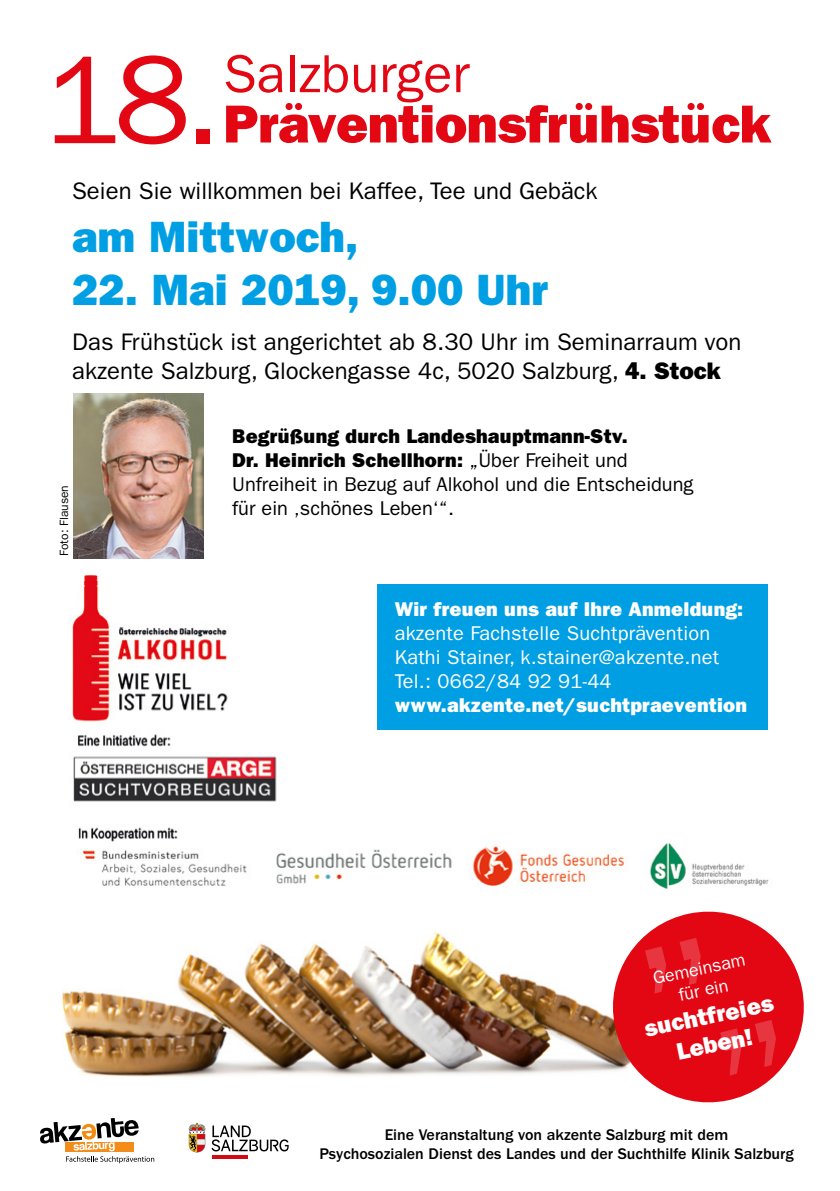
<style>
.page{position:relative;width:840px;height:1191px;background:#fff}
.page>*{position:absolute;margin:0;border:0;box-sizing:border-box;transform-origin:0 0}
.t1{font:126px "ITC Franklin Gothic Std";color:#e30613}
.t2{font:53.8px "ITC Franklin Gothic Std Hvy";letter-spacing:-.01em;color:#e30613}
.t3{font:53.8px "ITC Franklin Gothic Std";color:#e30613}
.t4{font:44px "ITC Franklin Gothic Std Hvy";color:#009fe3}
.t5{font:24px/28.8px "ITC Franklin Gothic Std";color:#000}
.t6{font:24px/28.6px "ITC Franklin Gothic Std Hvy";color:#fff;text-align:center}
.t7{font:20px/24px "ITC Franklin Gothic Std";letter-spacing:.01em;color:#fff}
.t8{font:20px/24px "ITC Franklin Gothic Std Hvy";letter-spacing:.01em;color:#000}
.t9{font:20px/24px "ITC Franklin Gothic Std";color:#000}
.t10{font:20px "ITC Franklin Gothic Std Hvy";letter-spacing:.01em;color:#fff}
.t11{font:18px/21.4px "ITC Franklin Gothic Std";color:#fff;text-align:center}
.t12{font:500 16px/19.2px "ITC Franklin Gothic Std";color:#000;text-align:center}
.t13{font:12px "ITC Franklin Gothic Std";color:#000}
.s1{font-family:"ITC Franklin Gothic Std Hvy"}
.s2{font-family:"ITC Franklin Gothic Std"}
</style>
<div class="page">
<img style="left:62px;top:932px;width:542px;height:232px">
<svg style="left:188px;top:1123px;width:17px;height:29px"></svg>
<hr style="left:212px;top:1155px;width:35px;height:3px;background:#d20a11">
<svg style="left:211px;top:1125px;width:77px;height:26px"></svg>
<svg style="left:40px;top:1118px;width:114px;height:45px"></svg>
<img style="left:70px;top:575px;width:699px;height:315px">
<div style="left:377px;top:585px;width:390px;height:145px;background:#009fe3"></div>
<svg style="left:604px;top:911px;width:200px;height:192px;fill:#e30613"></svg>
<svg style="left:644px;top:937px;width:56px;height:56px"></svg>
<svg style="left:719px;top:1019px;width:56px;height:56px"></svg>
<img style="left:73px;top:394px;width:131px;height:164px">
<h1 class="t1" style="left:45px;top:28px;width:178px">18.</h1>
<h2 class="t3" style="left:223px;top:43px;width:248px">Salzburger</h2>
<h2 class="t2" style="left:223px;top:92px;width:549px">Präventionsfrühstück</h2>
<p class="t5" style="left:72px;top:177px;width:526px">Seien Sie willkommen bei Kaffee, Tee und Gebäck</p>
<h3 class="t4" style="left:72px;top:211px;width:287px">am Mittwoch,</h3>
<h3 class="t4" style="left:72px;top:264px;width:477px">22. Mai 2019, 9.00 Uhr</h3>
<p class="t5" style="left:72px;top:327px;width:670px">Das Frühstück ist angerichtet ab 8.30 Uhr im Seminarraum von akzente Salzburg, Glockengasse 4c, 5020 Salzburg, <span class="s1">4. Stock</span></p>
<p class="t13" style="left:57px;top:555px;width:72px;rotate:-90deg">Foto: Flausen</p>
<p class="t8" style="left:232px;top:424px;width:397px">Begrüßung durch Landeshauptmann-Stv.<br>Dr. Heinrich Schellhorn: <span class="s2">„Über Freiheit und</span></p>
<p class="t9" style="left:232px;top:472px;width:462px">Unfreiheit in Bezug auf Alkohol und die Entscheidung für ein ‚schönes Leben‘“.</p>
<p class="t10" style="left:394px;top:597px;width:350px">Wir freuen uns auf Ihre Anmeldung:</p>
<p class="t7" style="left:394px;top:621px;width:326px">akzente Fachstelle Suchtprävention<br>Kathi Stainer, k.stainer@akzente.net<br>Tel.: 0662/84 92 91-44</p>
<p class="t10" style="left:394px;top:693px;width:354px">www.akzente.net/suchtpraevention</p>
<p class="t11" style="left:650px;top:968px;width:95px;rotate:-12deg">Gemeinsam für ein</p>
<p class="t6" style="left:641px;top:1015px;width:133px;rotate:-12deg">suchtfreies<br>Leben!</p>
<p class="t12" style="left:319px;top:1124px;width:475px">Eine Veranstaltung von akzente Salzburg mit dem<br>Psychosozialen Dienst des Landes und der Suchthilfe Klinik Salzburg</p>
</div>
